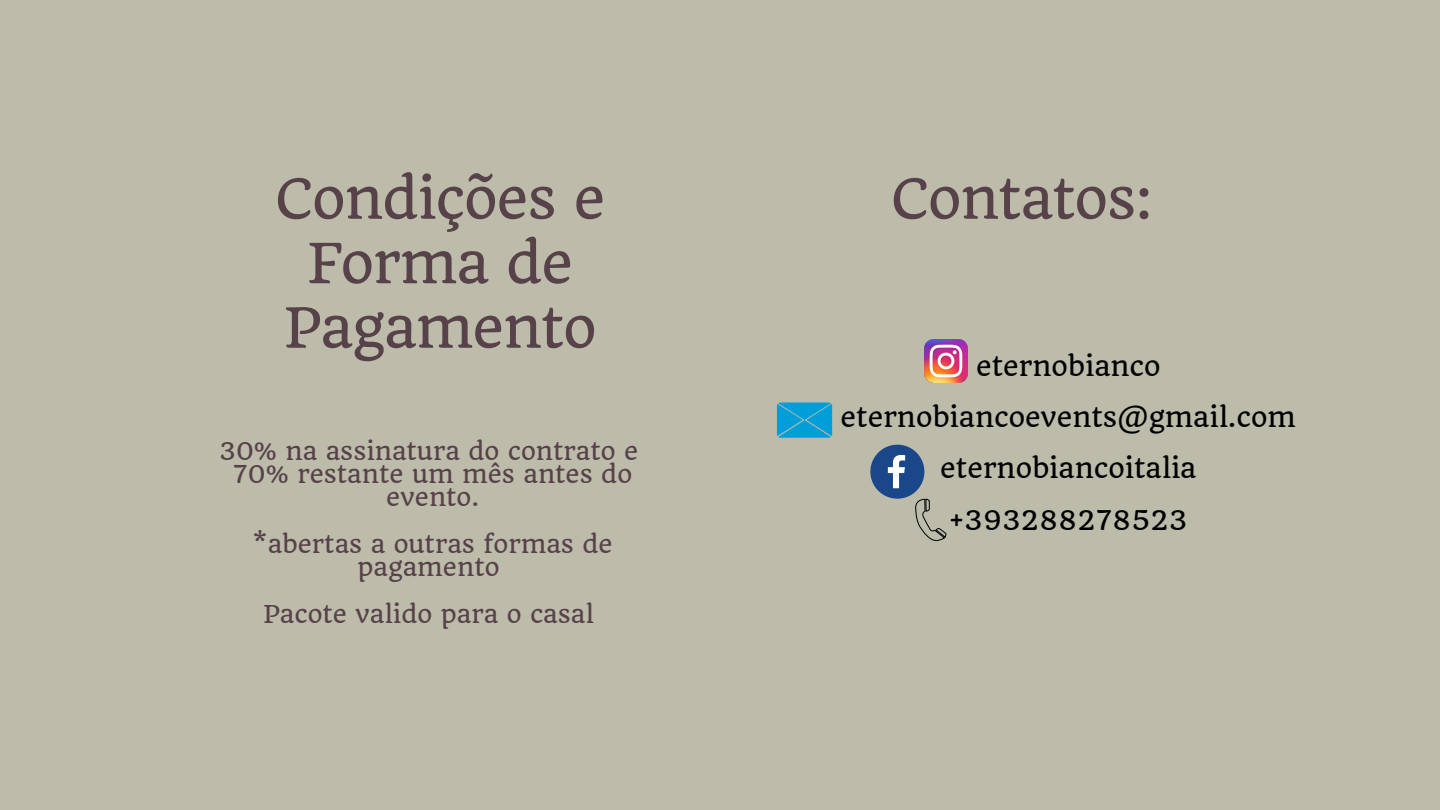
<style>
.page{position:relative;width:1440px;height:810px;background:#bdbcab}
.page>*{position:absolute;margin:0;border:0;box-sizing:border-box;transform-origin:0 0}
.t1{font:54px/64.5px "Quando";letter-spacing:-.02em;color:#57424a;text-align:center}
.t2{font:26.5px "Quando";color:#000}
.t3{font:24px/23.2px "Quando";color:#57424a;text-align:center}
</style>
<div class="page">
<img style="left:925px;top:340px;width:43px;height:43px">
<svg style="left:777px;top:403px;width:55px;height:35px;background:#0da0d5"></svg>
<svg style="left:870px;top:445px;width:76px;height:97px"></svg>
<p class="t1" style="left:275px;top:167px;width:332px">Condições e<br>Forma de<br>Pagamento</p>
<p class="t3" style="left:219px;top:440px;width:421px">30% na assinatura do contrato e<br>70% restante um mês antes do evento.</p>
<p class="t3" style="left:253px;top:533px;width:362px">*abertas a outras formas de pagamento</p>
<p class="t3" style="left:263px;top:602px;width:332px">Pacote valido para o casal</p>
<p class="t1" style="left:891px;top:167px;width:264px">Contatos:</p>
<p class="t2" style="left:976px;top:349px;width:186px">eternobianco</p>
<p class="t2" style="left:841px;top:401px;width:457px">eternobiancoevents@gmail.com</p>
<p class="t2" style="left:940px;top:452px;width:258px">eternobiancoitalia</p>
<p class="t2" style="left:949px;top:503px;width:240px">+393288278523</p>
</div>
